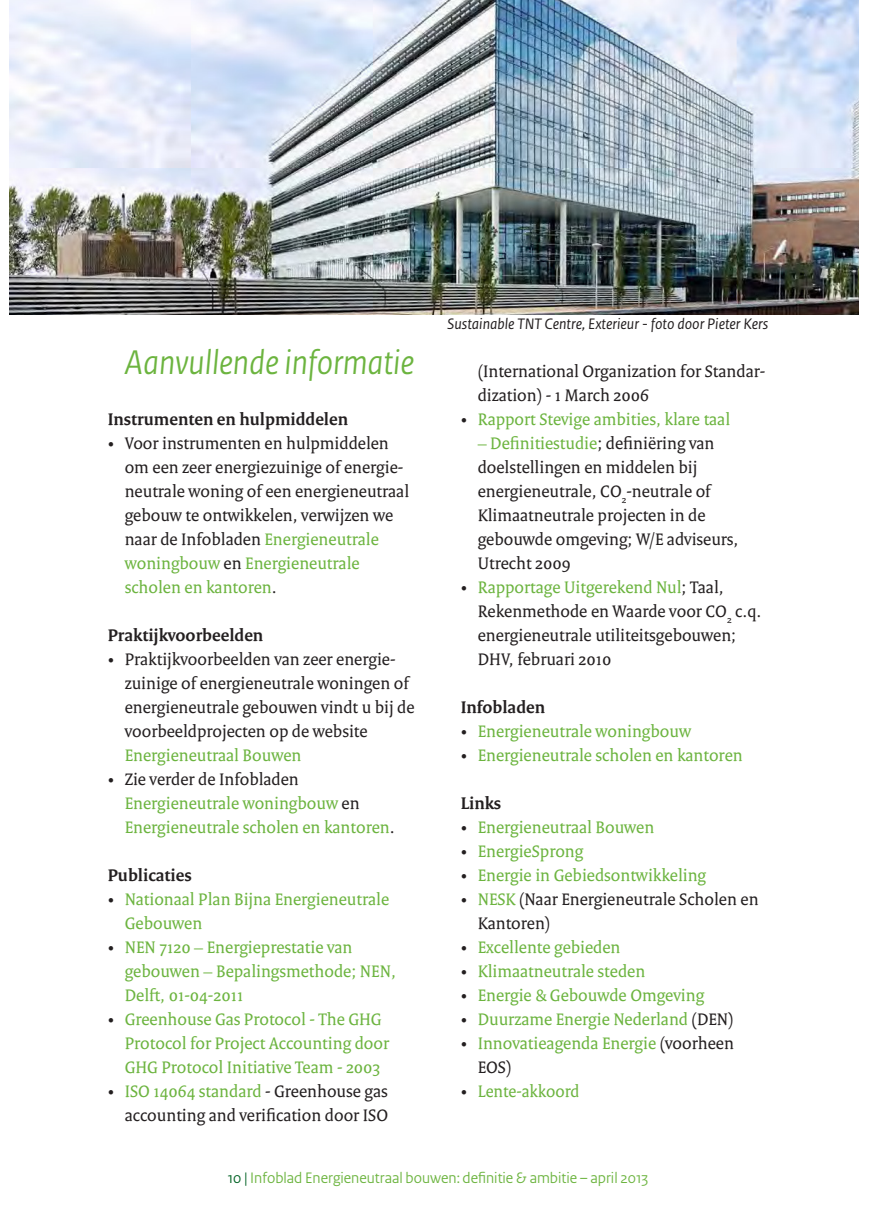
<style>
.page{position:relative;width:876px;height:1225px;background:#fff}
.page>*{position:absolute;margin:0;border:0;box-sizing:border-box;transform-origin:0 0}
._02_RO_Subtitel{font:italic 36px "Rijksoverheid Sans Heading";color:#6cb43f}
._10_RO_Broodtekst{font:18px/24px "Rijksoverheid Serif";color:#231f20}
._10_RO_Broodtekst-2{font:18px/24px "Rijksoverheid Serif";color:#6cb43f}
._10_RO_Broodtekst-3{font:700 18px "Rijksoverheid Serif";color:#231f20}
.t1{font:16px "Rijksoverheid Sans Heading";color:#6cb43f}
._13_RO_Fotobijschrif{font:italic 16px "Rijksoverheid Sans Text";color:#231f20}
.s1{color:#6cb43f}
.s2{color:#231f20}
.s3{color:#006224}
</style>
<div class="page">
<img style="left:9px;top:0;width:850px;height:314px">
<p class="_02_RO_Subtitel" style="left:125px;top:342px;width:291px">Aanvullende informatie</p>
<p class="_10_RO_Broodtekst-3" style="left:108px;top:408px;width:242px">Instrumenten en hulpmiddelen</p>
<p class="_10_RO_Broodtekst" style="left:125px;top:431px;width:286px;text-indent:-17px">• Voor instrumenten en hulpmiddelen om een zeer energiezuinige of energie&shy;neutrale woning of een energieneutraal gebouw te ontwikkelen, verwijzen we naar de Infobladen <span class="s1">Energieneutrale woningbouw</span> en <span class="s1">Energieneutrale scholen en kantoren</span>.</p>
<p class="_10_RO_Broodtekst-3" style="left:108px;top:624px;width:157px">Praktijkvoorbeelden</p>
<p class="_10_RO_Broodtekst" style="left:125px;top:647px;width:291px;text-indent:-17px">• Praktijkvoorbeelden van zeer energie&shy;zuinige of energieneutrale woningen of energieneutrale gebouwen vindt u bij de voorbeeldprojecten op de website <span class="s1">Energieneutraal Bouwen</span></p>
<p class="_10_RO_Broodtekst-2" style="left:125px;top:767px;width:271px;text-indent:-17px"><span class="s2">• Zie verder de Infobladen<br></span>Energieneutrale woningbouw <span class="s2">en<br></span>Energieneutrale scholen en kantoren<span class="s2">.</span></p>
<p class="_10_RO_Broodtekst-3" style="left:108px;top:864px;width:85px">Publicaties</p>
<p class="_10_RO_Broodtekst-2" style="left:125px;top:887px;width:266px;text-indent:-17px"><span class="s2">•</span> Nationaal Plan Bijna Energieneutrale<br>Gebouwen</p>
<p class="_10_RO_Broodtekst-2" style="left:125px;top:935px;width:273px;text-indent:-17px"><span class="s2">•</span> NEN 7120 – Energieprestatie van gebouwen – Bepalingsmethode; NEN,<br>Delft, 01-04-2011</p>
<p class="_10_RO_Broodtekst-2" style="left:125px;top:1007px;width:266px;text-indent:-17px"><span class="s2">•</span> Greenhouse Gas Protocol - The GHG<br>Protocol for Project Accounting door<br>GHG Protocol Initiative Team - 2003</p>
<p class="_10_RO_Broodtekst" style="left:108px;top:1079px;width:282px;text-align:right">• <span class="s1">ISO 14064 standard</span> - Greenhouse gas accounting and verification door ISO</p>
<p class="_13_RO_Fotobijschrif" style="left:448px;top:315px;width:322px">Sustainable TNT Centre, Exterieur - foto door Pieter Kers</p>
<p class="_10_RO_Broodtekst" style="left:478px;top:359px;width:289px">(International Organization for Standar&shy;dization) - 1 March 2006</p>
<p class="_10_RO_Broodtekst-2" style="left:461px;top:407px;width:271px"><span class="s2">•</span> Rapport Stevige ambities, klare taal</p>
<p class="_10_RO_Broodtekst" style="left:478px;top:431px;width:262px"><span class="s1">– Definitiestudie</span>; definiëring van doelstellingen en middelen bij energieneutrale, CO<sub>2</sub>-neutrale of<br>Klimaatneutrale projecten in de gebouwde omgeving; W/E adviseurs,<br>Utrecht 2009</p>
<p class="_10_RO_Broodtekst" style="left:478px;top:575px;width:285px;text-indent:-17px">• <span class="s1">Rapportage Uitgerekend Nul</span>; Taal, Rekenmethode en Waarde voor CO<sub>2</sub> c.q. energieneutrale utiliteitsgebouwen; DHV, februari 2010</p>
<p class="_10_RO_Broodtekst-3" style="left:461px;top:696px;width:86px">Infobladen</p>
<p class="_10_RO_Broodtekst-2" style="left:461px;top:719px;width:232px"><span class="s2">•</span> Energieneutrale woningbouw</p>
<p class="_10_RO_Broodtekst-2" style="left:461px;top:743px;width:284px"><span class="s2">•</span> Energieneutrale scholen en kantoren</p>
<p class="_10_RO_Broodtekst-3" style="left:461px;top:792px;width:42px">Links</p>
<p class="_10_RO_Broodtekst-2" style="left:461px;top:815px;width:195px"><span class="s2">•</span> Energieneutraal Bouwen</p>
<p class="_10_RO_Broodtekst-2" style="left:461px;top:839px;width:124px"><span class="s2">•</span> EnergieSprong</p>
<p class="_10_RO_Broodtekst-2" style="left:461px;top:863px;width:247px"><span class="s2">•</span> Energie in Gebiedsontwikkeling</p>
<p class="_10_RO_Broodtekst" style="left:478px;top:887px;width:282px;text-indent:-17px">• <span class="s1">NESK</span> (Naar Energieneutrale Scholen en<br>Kantoren)</p>
<p class="_10_RO_Broodtekst-2" style="left:461px;top:935px;width:161px"><span class="s2">•</span> Excellente gebieden</p>
<p class="_10_RO_Broodtekst-2" style="left:461px;top:959px;width:186px"><span class="s2">•</span> Klimaatneutrale steden</p>
<p class="_10_RO_Broodtekst-2" style="left:461px;top:983px;width:245px"><span class="s2">•</span> Energie &amp; Gebouwde Omgeving</p>
<p class="_10_RO_Broodtekst-2" style="left:461px;top:1007px;width:275px"><span class="s2">•</span> Duurzame Energie Nederland <span class="s2">(DEN)</span></p>
<p class="_10_RO_Broodtekst-2" style="left:478px;top:1031px;width:258px;text-indent:-17px"><span class="s2">•</span> Innovatieagenda Energie <span class="s2">(voorheen<br>EOS)</span></p>
<p class="_10_RO_Broodtekst-2" style="left:461px;top:1079px;width:120px"><span class="s2">•</span> Lente-akkoord</p>
<p class="t1" style="left:228px;top:1168px;width:422px"><span class="s3">10 |</span> Infoblad Energieneutraal bouwen: definitie &amp; ambitie – april 2013</p>
</div>
